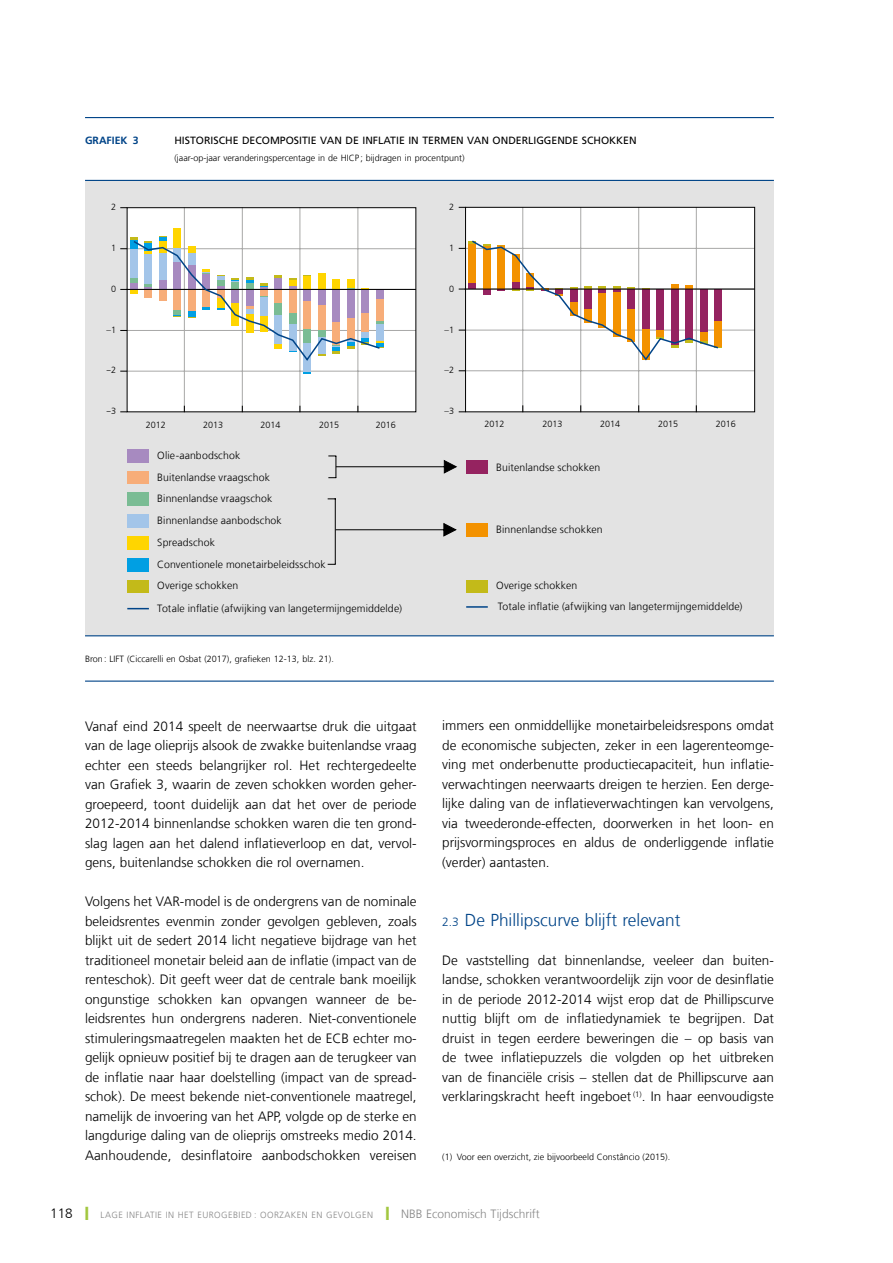
<style>
.page{position:relative;width:893px;height:1263px;background:#fff}
.page>*{position:absolute;margin:0;border:0;box-sizing:border-box;transform-origin:0 0}
.t1{font:300 17.25px "Frutiger LT Com";color:#048}
.t2{font:300 13.5px/19.5px "Frutiger LT Com";color:#000;text-align:justify}
.t3{font:300 10.5px/21.8px "Frutiger LT Com";letter-spacing:.01em;color:#000}
.t4{font:10.5px "Frutiger LT Com";color:#000}
.t5{font:700 10.5px "Frutiger LT Com";color:#048}
.t6{font:300 9px "Frutiger LT Com";color:#000}
.t7{font:300 9px "Frutiger LT Com";letter-spacing:.05em;color:#878787}
.t8{font:9px "Myriad Pro";color:#000}
.s1{font-family:"Frutiger LT Com";font-weight:300}
.s2{font-size:12px}
.s3{font-size:13.5px;color:#000}
.s4{color:#a2c740}
</style>
<div class="page">
<div style="left:85px;top:180px;width:689px;height:456px;background:#e3e3e3"></div>
<hr style="left:85px;top:117px;width:689px;height:1px;background:#048">
<hr style="left:85px;top:180px;width:689px;height:1px;background:#048">
<hr style="left:85px;top:635px;width:689px;height:1px;background:#048">
<hr style="left:85px;top:680px;width:689px;height:2px;background:#048">
<div style="left:466px;top:207px;width:289px;height:205px;background:#fff"></div>
<div style="left:127px;top:208px;width:289px;height:204px;background:#fff"></div>
<hr style="left:357px;top:207px;width:1px;height:205px;background:#a8a8a7">
<hr style="left:300px;top:207px;width:1px;height:205px;background:#a8a8a7">
<hr style="left:242px;top:207px;width:1px;height:205px;background:#a8a8a7">
<hr style="left:184px;top:207px;width:1px;height:205px;background:#a8a8a7">
<hr style="left:126px;top:248px;width:290px;height:1px;background:#a8a8a7">
<hr style="left:126px;top:330px;width:290px;height:1px;background:#a8a8a7">
<hr style="left:126px;top:371px;width:290px;height:1px;background:#a8a8a7">
<div style="left:174px;top:228px;width:7px;height:20px;background:#ffd500"></div>
<svg style="left:304px;top:372px;width:7px;height:2px"></svg>
<div style="left:304px;top:342px;width:7px;height:30px;background:#a3c5e9"></div>
<hr style="left:126px;top:289px;width:290px;height:1px;background:#000">
<svg style="left:120px;top:236px;width:263px;height:126px"></svg>
<hr style="left:696px;top:207px;width:1px;height:205px;background:#a8a8a7">
<hr style="left:638px;top:207px;width:1px;height:205px;background:#a8a8a7">
<hr style="left:580px;top:207px;width:1px;height:205px;background:#a8a8a7">
<hr style="left:522px;top:207px;width:1px;height:205px;background:#a8a8a7">
<hr style="left:465px;top:248px;width:290px;height:1px;background:#a8a8a7">
<hr style="left:465px;top:330px;width:290px;height:1px;background:#a8a8a7">
<hr style="left:465px;top:370px;width:290px;height:1px;background:#a8a8a7">
<hr style="left:465px;top:289px;width:290px;height:1px;background:#000">
<svg style="left:459px;top:239px;width:262px;height:123px"></svg>
<div style="left:127px;top:207px;width:289px;height:205px;border:1px solid #000"></div>
<div style="left:465px;top:207px;width:290px;height:205px;border:1px solid #000"></div>
<div style="left:127px;top:449px;width:22px;height:14px;background:#a78ac0"></div>
<div style="left:127px;top:471px;width:22px;height:13px;background:#f7ad79"></div>
<div style="left:127px;top:493px;width:22px;height:13px;background:#7abc94"></div>
<div style="left:127px;top:514px;width:22px;height:14px;background:#a3c5e9"></div>
<div style="left:127px;top:536px;width:22px;height:13px;background:#ffd500"></div>
<div style="left:127px;top:558px;width:22px;height:13px;background:#009fe3"></div>
<div style="left:127px;top:580px;width:22px;height:13px;background:#c3ba19"></div>
<svg style="left:127px;top:608px;width:22px;height:1px"></svg>
<div style="left:466px;top:580px;width:22px;height:13px;background:#c3ba19"></div>
<div style="left:466px;top:461px;width:22px;height:13px;background:#952360"></div>
<div style="left:466px;top:524px;width:22px;height:13px;background:#f39200"></div>
<hr style="left:466px;top:606px;width:22px;height:2px;background:#048">
<hr style="left:335px;top:498px;width:1px;height:66px;background:#000">
<svg style="left:328px;top:456px;width:129px;height:22px"></svg>
<svg style="left:335px;top:523px;width:122px;height:14px"></svg>
<p class="t5" style="left:85px;top:134px;width:55px">GRAFIEK 3</p>
<p class="t4" style="left:174px;top:134px;width:464px">HISTORISCHE DECOMPOSITIE VAN DE INFLATIE IN TERMEN VAN ONDERLIGGENDE SCHOKKEN</p>
<p class="t6" style="left:174px;top:152px;width:171px">(jaar‑op‑jaar veranderingspercentage in de HICP</p>
<p class="t6" style="left:360px;top:152px;width:106px">; bijdragen in procentpunt)</p>
<p class="t6" style="left:111px;top:202px;width:7px">2</p>
<p class="t6" style="left:449px;top:202px;width:7px">2</p>
<p class="t6" style="left:111px;top:242px;width:7px">1</p>
<p class="t6" style="left:449px;top:242px;width:7px">1</p>
<p class="t6" style="left:111px;top:283px;width:7px">0</p>
<p class="t6" style="left:449px;top:283px;width:7px">0</p>
<p class="t6" style="left:107px;top:324px;width:11px">–1</p>
<p class="t6" style="left:445px;top:324px;width:11px">–1</p>
<p class="t8" style="left:107px;top:365px;width:11px">–<span class="s1">2</span></p>
<p class="t6" style="left:445px;top:365px;width:11px">–2</p>
<p class="t8" style="left:107px;top:406px;width:11px">–<span class="s1">3</span></p>
<p class="t6" style="left:445px;top:406px;width:11px">–3</p>
<p class="t6" style="left:146px;top:419px;width:22px">2012</p>
<p class="t6" style="left:203px;top:419px;width:22px">2013</p>
<p class="t6" style="left:261px;top:419px;width:22px">2014</p>
<p class="t6" style="left:319px;top:419px;width:22px">2015</p>
<p class="t6" style="left:376px;top:419px;width:22px">2016</p>
<p class="t6" style="left:484px;top:419px;width:22px">2012</p>
<p class="t6" style="left:542px;top:419px;width:22px">2013</p>
<p class="t6" style="left:600px;top:419px;width:22px">2014</p>
<p class="t6" style="left:658px;top:419px;width:22px">2015</p>
<p class="t6" style="left:716px;top:419px;width:22px">2016</p>
<p class="t3" style="left:157px;top:445px;width:246px">Olie‑aanbodschok<br>Buitenlandse vraagschok<br>Binnenlandse vraagschok<br>Binnenlandse aanbodschok<br>Spreadschok<br>Conventionele monetairbeleidsschok<br>Overige schokken<br>Totale inflatie (afwijking van langetermijngemiddelde)</p>
<p class="t3" style="left:496px;top:456px;width:106px">Buitenlandse schokken</p>
<p class="t3" style="left:496px;top:519px;width:108px">Binnenlandse schokken</p>
<p class="t3" style="left:496px;top:575px;width:248px;line-height:20.9px">Overige schokken<br>Totale inflatie (afwijking van langetermijngemiddelde)</p>
<p class="t6" style="left:85px;top:653px;width:250px">Bron: LI FT (Ciccarelli en Osbat (2017), grafieken 12‑13, blz. 21).</p>
<p class="t2" style="left:85px;top:716px;width:333px">Vanaf eind 2014 speelt de neerwaartse druk die uitgaat van de lage olieprijs alsook de zwakke buitenlandse vraag echter een steeds belangrijker rol. H et rechtergedeelte van Grafiek 3, waarin de zeven schokken worden geher&shy;groepeerd, toont duidelijk aan dat het over de periode 2012‑2014 binnenlandse schokken waren die ten grond&shy;slag lagen aan het dalend inflatieverloop en dat, vervol&shy;gens, buitenlandse schokken die rol overnamen.</p>
<p class="t2" style="left:85px;top:891px;width:79px">Volgens het VAR‑</p>
<p class="t2" style="left:85px;top:891px;width:333px;text-indent:99px">model is de ondergrens van de nominale beleidsrentes evenmin zonder gevolgen gebleven, zoals blijkt uit de sedert 2014 licht negatieve bijdrage van het traditioneel monetair beleid aan de inflatie (impact van de renteschok). Dit geeft weer dat de centrale bank moeilijk ongunstige schokken kan opvangen wanneer de be&shy;leidsrentes hun ondergrens naderen. Niet--conventionele stimuleringsmaatregelen maakten het de EC B echter mo&shy;gelijk opnieuw positief bij te dragen aan de terugkeer van de inflatie naar haar doelstelling (impact van de spread&shy;schok). De meest bekende niet--conventionele maatregel, namelijk de invoering van het APP, volgde op de sterke en langdurige daling van de olieprijs omstreeks medio 2014.<br>Aanhoudende, desinflatoire aanbodschokken vereisen</p>
<p class="t2" style="left:442px;top:716px;width:333px">immers een onmiddellijke monetairbeleidsrespons omdat de economische subjecten, zeker in een lagerenteomge&shy;ving met onderbenutte productiecapaciteit, hun inflatie&shy;verwachtingen neerwaarts dreigen te herzien. Een derge&shy;lijke daling van de inflatieverwachtingen kan vervolgens, via tweederonde--effecten, doorwerken in het loon‑ en prijsvormingsproces en aldus de onderliggende inflatie (verder) aantasten.</p>
<p class="t1" style="left:442px;top:909px;width:240px"><span class="s2">2.3</span> De Phillipscurve blijft relevant</p>
<p class="t2" style="left:442px;top:950px;width:333px">De vaststelling dat binnenlandse, veeleer dan buiten&shy;landse, schokken verantwoordelijk zijn voor de desinflatie in de periode 2012‑2014 wijst erop dat de Phillipscurve nuttig blijft om de inflatiedynamiek te begrijpen. Dat druist in tegen eerdere beweringen die – op basis van de twee inflatiepuzzels die volgden op het uitbreken van de financiële crisis – stellen dat de Phillipscurve aan verklaringskracht heeft ingeboet <sup>(1)</sup>. In haar eenvoudigste</p>
<p class="t6" style="left:442px;top:1151px;width:229px">(1) Voor een overzicht, zie bijvoorbeeld Constâncio (2015).</p>
<p class="t7" style="left:50px;top:1209px;width:491px"><span class="s3">118</span> <span class="s4">❙</span> Lage inflatie in het eu rogeb ied : oorzake n en gevolgen <span class="s4">❙</span> <span class="s2">NBB Economisch Tijdschrift</span></p>
</div>
